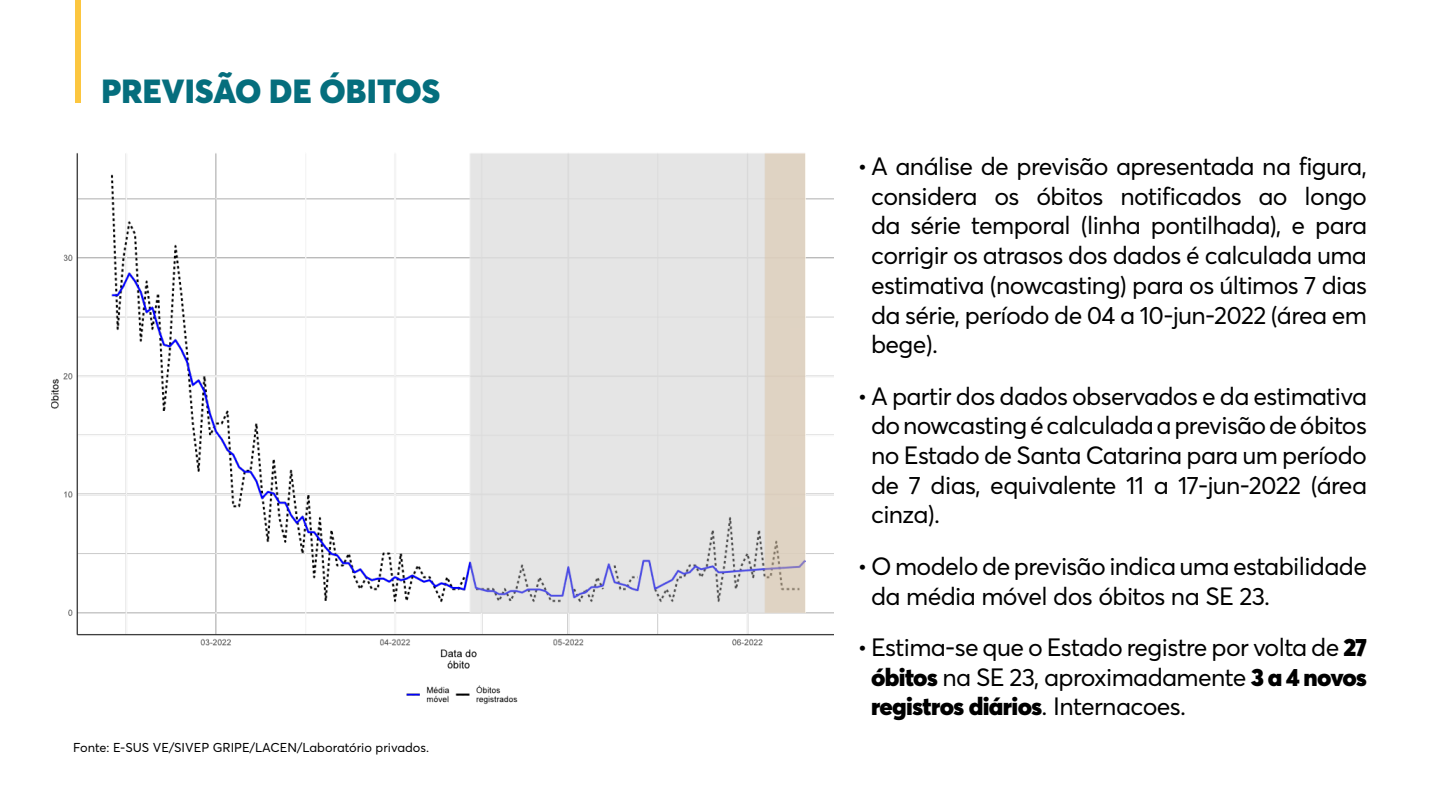
<style>
.page{position:relative;width:1440px;height:810px;background:#fff}
.page>*{position:absolute;margin:0;border:0;box-sizing:border-box;transform-origin:0 0}
.t1{font:900 33px "Averta";letter-spacing:.005em;color:#056e7d}
.t2{font:24.75px/29.7px "Averta";letter-spacing:-.025em;color:#000;text-align:justify}
.t3{font:12.75px "Averta";color:#000}
.s1{font-weight:900}
</style>
<div class="page">
<div style="left:75px;top:0;width:6px;height:102px;background:#fcc63f"></div>
<img style="left:52px;top:153px;width:782px;height:552px">
<h1 class="t1" style="left:101px;top:70px;width:340px">PREVISÃO DE ÓBITOS</h1>
<p class="t3" style="left:73px;top:739px;width:357px">Fonte: E-SUS VE/SIVEP GRIPE/LACEN/Laboratório privados.</p>
<p class="t2" style="left:871px;top:151px;width:498px;text-indent:-13px">• A análise de previsão apresentada na figura, considera os óbitos notificados ao longo da série temporal (linha pontilhada), e para corrigir os atrasos dos dados é calculada uma estimativa (nowcasting) para os últimos 7 dias da série, período de 04 a 10-jun-2022 (área em bege).</p>
<p class="t2" style="left:871px;top:381px;width:498px;text-indent:-13px">• A partir dos dados observados e da estimativa do nowcasting é calculada a previsão de óbitos no Estado de Santa Catarina para um período de 7 dias, equivalente 11 a 17-jun-2022 (área cinza).</p>
<p class="t2" style="left:871px;top:551px;width:497px;text-indent:-13px">• O modelo de previsão indica uma estabilidade da média móvel dos óbitos na SE 23.</p>
<p class="t2" style="left:871px;top:632px;width:498px;text-indent:-13px">• Estima-se que o Estado registre por volta de <span class="s1">27 óbitos</span> na SE 23, aproximadamente <span class="s1">3 a 4 novos registros diários</span>. Internacoes.</p>
</div>
